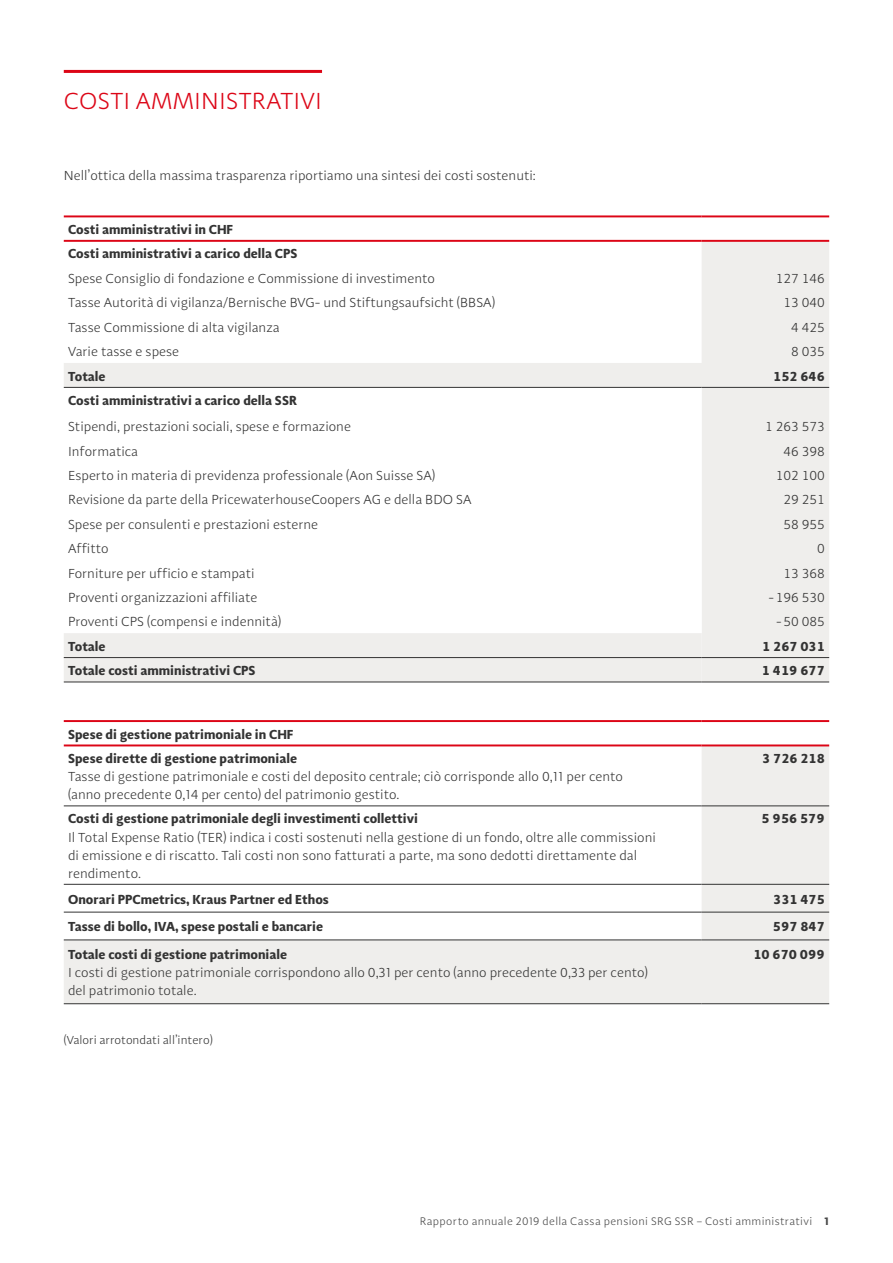
<style>
.page{position:relative;width:893px;height:1263px;background:#fff}
.page>*{position:absolute;margin:0;border:0;box-sizing:border-box;transform-origin:0 0}
.Seitentitel{font:300 24px "Adagio Sans";letter-spacing:.01em;color:#dc0516}
.Text_links{font:300 13.5px/18px "Adagio Sans";color:#333}
.Text_links_Bold{font:700 13.5px "Adagio Sans";color:#333}
.Fliesstext{font:300 13.5px "Adagio Sans";color:#333}
.Text_rechts{font:300 13.5px "Adagio Sans";color:#333}
.Text_rechts_Bold{font:700 13.5px "Adagio Sans";color:#333}
.Fliesstext-2{font:300 12px "Adagio Sans";color:#333}
.t1{font:300 11.25px "Adagio Sans";letter-spacing:.03em;color:#474747}
.s1{font-weight:700}
</style>
<div class="page">
<svg style="left:64px;top:722px;width:765px;height:1px"></svg>
<svg style="left:64px;top:746px;width:765px;height:257px"></svg>
<hr style="left:64px;top:912px;width:638px;height:1px;background:#333">
<hr style="left:702px;top:912px;width:127px;height:1px;background:#333">
<hr style="left:64px;top:939px;width:638px;height:1px;background:#333">
<hr style="left:64px;top:1003px;width:638px;height:1px;background:#333">
<hr style="left:64px;top:884px;width:638px;height:1px;background:#333">
<hr style="left:702px;top:884px;width:127px;height:1px;background:#333">
<hr style="left:64px;top:805px;width:638px;height:1px;background:#333">
<hr style="left:702px;top:805px;width:127px;height:1px;background:#333">
<hr style="left:702px;top:939px;width:127px;height:1px;background:#333">
<hr style="left:64px;top:720px;width:638px;height:2px;background:#dc0516">
<hr style="left:702px;top:720px;width:127px;height:2px;background:#dc0516">
<hr style="left:64px;top:744px;width:638px;height:2px;background:#dc0516">
<hr style="left:702px;top:744px;width:127px;height:2px;background:#dc0516">
<hr style="left:702px;top:1003px;width:127px;height:1px;background:#333">
<svg style="left:64px;top:217px;width:765px;height:23px"></svg>
<svg style="left:64px;top:242px;width:765px;height:440px"></svg>
<svg style="left:64px;top:388px;width:638px;height:245px"></svg>
<div style="left:64px;top:633px;width:638px;height:49px;background:#efeeec"></div>
<hr style="left:64px;top:657px;width:638px;height:1px;background:#333">
<hr style="left:702px;top:657px;width:127px;height:1px;background:#333">
<hr style="left:64px;top:387px;width:638px;height:1px;background:#333">
<hr style="left:64px;top:682px;width:638px;height:1px;background:#333">
<hr style="left:702px;top:682px;width:127px;height:1px;background:#333">
<hr style="left:702px;top:387px;width:127px;height:1px;background:#333">
<hr style="left:64px;top:215px;width:638px;height:2px;background:#dc0516">
<hr style="left:702px;top:215px;width:127px;height:2px;background:#dc0516">
<hr style="left:64px;top:240px;width:638px;height:2px;background:#dc0516">
<hr style="left:702px;top:240px;width:127px;height:2px;background:#dc0516">
<hr style="left:64px;top:70px;width:258px;height:3px;background:#dc0516">
<p class="Seitentitel" style="left:64px;top:86px;width:260px">COSTI AMMINISTRATIVI</p>
<p class="Fliesstext" style="left:64px;top:167px;width:474px">Nell’ottica della massima trasparenza riportiamo una sintesi dei costi sostenuti:</p>
<p class="Text_links_Bold" style="left:68px;top:221px;width:167px">Costi amministrativi in CHF</p>
<p class="Text_links_Bold" style="left:68px;top:245px;width:231px">Costi amministrativi a carico della CPS</p>
<p class="Text_links" style="left:68px;top:269px;width:368px">Spese Consiglio di fondazione e Commissione di investimento</p>
<p class="Text_rechts" style="left:776px;top:270px;width:51px">127 146</p>
<p class="Text_links" style="left:68px;top:294px;width:428px">Tasse Autorità di vigilanza/Bernische BVG- und Stiftungsaufsicht (BBSA)</p>
<p class="Text_rechts" style="left:783px;top:294px;width:43px">13 040</p>
<p class="Text_links" style="left:68px;top:318px;width:213px">Tasse Commissione di alta vigilanza</p>
<p class="Text_rechts" style="left:791px;top:319px;width:35px">4 425</p>
<p class="Text_links" style="left:68px;top:343px;width:113px">Varie tasse e spese</p>
<p class="Text_rechts" style="left:791px;top:343px;width:35px">8 035</p>
<p class="Text_links_Bold" style="left:68px;top:367px;width:39px">Totale</p>
<p class="Text_rechts_Bold" style="left:773px;top:367px;width:53px">152 646</p>
<p class="Text_links_Bold" style="left:68px;top:391px;width:231px">Costi amministrativi a carico della SSR</p>
<p class="Text_links" style="left:68px;top:418px;width:284px">Stipendi, prestazioni sociali, spese e formazione</p>
<p class="Text_rechts" style="left:765px;top:418px;width:61px">1 263 573</p>
<p class="Text_links" style="left:68px;top:442px;width:72px">Informatica</p>
<p class="Text_rechts" style="left:783px;top:443px;width:43px">46 398</p>
<p class="Text_links" style="left:68px;top:466px;width:369px">Esperto in materia di previdenza professionale (Aon Suisse SA)</p>
<p class="Text_rechts" style="left:776px;top:467px;width:51px">102 100</p>
<p class="Text_links" style="left:68px;top:491px;width:405px">Revisione da parte della PricewaterhouseCoopers AG e della BDO SA</p>
<p class="Text_rechts" style="left:783px;top:491px;width:43px">29 251</p>
<p class="Text_links" style="left:68px;top:515px;width:252px">Spese per consulenti e prestazioni esterne</p>
<p class="Text_rechts" style="left:783px;top:516px;width:43px">58 955</p>
<p class="Text_links" style="left:68px;top:540px;width:42px">Affitto</p>
<p class="Text_rechts" style="left:817px;top:540px;width:9px">0</p>
<p class="Text_links" style="left:68px;top:564px;width:188px">Forniture per ufficio e stampati</p>
<p class="Text_rechts" style="left:783px;top:565px;width:43px">13 368</p>
<p class="Text_links" style="left:68px;top:588px;width:191px">Proventi organizzazioni affiliate</p>
<p class="Text_rechts" style="left:768px;top:589px;width:58px">-196 530</p>
<p class="Text_links" style="left:68px;top:613px;width:215px">Proventi CPS (compensi e indennità)</p>
<p class="Text_rechts" style="left:776px;top:613px;width:50px">-50 085</p>
<p class="Text_links_Bold" style="left:68px;top:637px;width:39px">Totale</p>
<p class="Text_rechts_Bold" style="left:762px;top:637px;width:64px">1 267 031</p>
<p class="Text_links_Bold" style="left:68px;top:662px;width:189px">Totale costi amministrativi CPS</p>
<p class="Text_rechts_Bold" style="left:762px;top:662px;width:65px">1 419 677</p>
<p class="Text_links_Bold" style="left:68px;top:725px;width:227px">Spese di gestione patrimoniale in CHF</p>
<p class="Text_links_Bold" style="left:68px;top:749px;width:231px">Spese dirette di gestione patrimoniale</p>
<p class="Text_links" style="left:68px;top:768px;width:556px">Tasse di gestione patrimoniale e costi del deposito centrale; ciò corrisponde allo 0,11 per cento (anno precedente 0,14 per cento) del patrimonio gestito.</p>
<p class="Text_rechts_Bold" style="left:762px;top:749px;width:64px">3 726 218</p>
<p class="Text_links" style="left:68px;top:810px;width:589px"><span class="s1">Costi di gestione patrimoniale degli investimenti collettivi<br></span>Il Total Expense Ratio (TER) indica i costi sostenuti nella gestione di un fondo, oltre alle commissioni di emissione e di riscatto. Tali costi non sono fatturati a parte, ma sono dedotti direttamente dal rendimento.</p>
<p class="Text_rechts_Bold" style="left:762px;top:810px;width:65px">5 956 579</p>
<p class="Text_links_Bold" style="left:68px;top:890px;width:262px">Onorari PPCmetrics, Kraus Partner ed Ethos</p>
<p class="Text_rechts_Bold" style="left:773px;top:890px;width:53px">331 475</p>
<p class="Text_links_Bold" style="left:68px;top:918px;width:257px">Tasse di bollo, IVA, spese postali e bancarie</p>
<p class="Text_rechts_Bold" style="left:773px;top:918px;width:54px">597 847</p>
<p class="Text_links" style="left:68px;top:946px;width:581px"><span class="s1">Totale costi di gestione patrimoniale<br></span>I costi di gestione patrimoniale corrispondono allo 0,31 per cento (anno precedente 0,33 per cento) del patrimonio totale.</p>
<p class="Text_rechts_Bold" style="left:753px;top:946px;width:73px">10 670 099</p>
<p class="Fliesstext-2" style="left:64px;top:1033px;width:150px">(Valori arrotondati all’intero)</p>
<p class="t1" style="left:420px;top:1214px;width:411px">Rapporto annuale 2019 della Cassa pensioni SRG SSR – Costi amministrativi <span class="s1">1</span></p>
</div>
